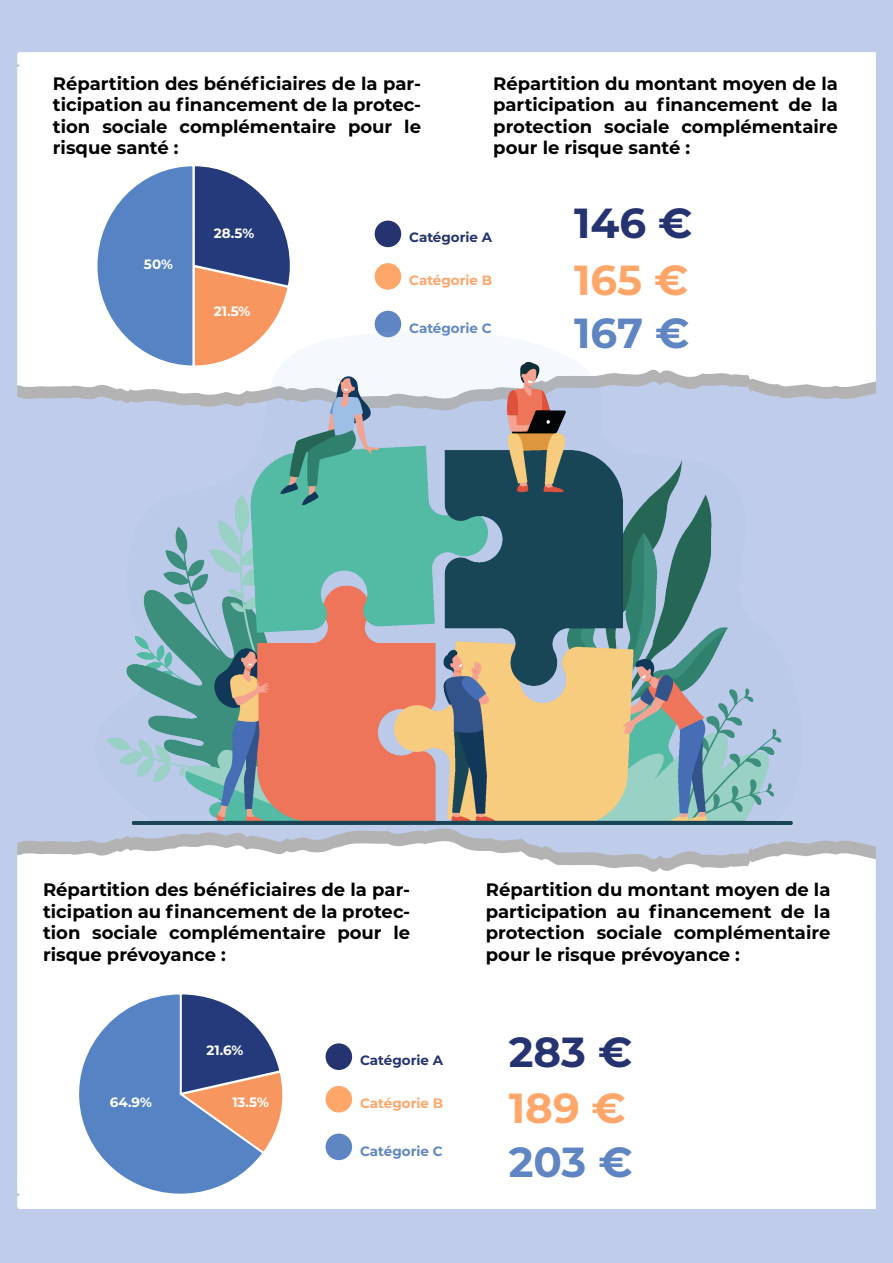
<style>
.page{position:relative;width:893px;height:1263px;background:#bfccea}
.page>*{position:absolute;margin:0;border:0;box-sizing:border-box;transform-origin:0 0}
.t1{font:700 42px "Montserrat";color:#253371}
.t2{font:700 42px "Montserrat";color:#ffa66a}
.t3{font:700 42px "Montserrat";letter-spacing:-.005em;color:#5f85c3}
.t4{font:700 18px/21.6px "Montserrat";color:#000001;text-align:justify}
.t5{font:700 13.5px "Montserrat";color:#fff}
.t6{font:700 13.5px "Montserrat";color:#253371}
.t7{font:700 13.5px "Montserrat";color:#ffa66a}
.t8{font:700 13.5px "Montserrat";color:#5f85c3}
</style>
<div class="page">
<div style="left:17px;top:52px;width:859px;height:347px;background:#fff"></div>
<div style="left:17px;top:840px;width:859px;height:369px;background:#fff"></div>
<svg style="left:65px;top:992px;width:222px;height:216px;background:#97a5c5"></svg>
<div style="left:326px;top:1043px;width:26px;height:27px;background:#253371;border-radius:50%"></div>
<div style="left:326px;top:1133px;width:26px;height:27px;background:#5f85c3;border-radius:50%"></div>
<div style="left:326px;top:1086px;width:26px;height:26px;background:#ffa66a;border-radius:50%"></div>
<img style="left:75px;top:140px;width:741px;height:740px">
<p class="t4" style="left:53px;top:71px;width:370px">Répartition des bénéficiaires de la par&shy;ticipation au financement de la protec&shy;tion sociale complémentaire pour le risque santé :</p>
<p class="t4" style="left:493px;top:71px;width:346px">Répartition du montant moyen de la participation au financement de la protection sociale complémentaire pour le risque santé :</p>
<p class="t5" style="left:144px;top:255px;width:31px">50%</p>
<p class="t5" style="left:214px;top:224px;width:42px">28.5%</p>
<p class="t5" style="left:214px;top:301px;width:38px">21.5%</p>
<p class="t6" style="left:409px;top:228px;width:85px">Catégorie A</p>
<p class="t7" style="left:409px;top:270px;width:85px">Catégorie B</p>
<p class="t8" style="left:409px;top:318px;width:84px">Catégorie C</p>
<p class="t1" style="left:574px;top:193px;width:120px">146 €</p>
<p class="t2" style="left:574px;top:249px;width:116px">165 €</p>
<p class="t3" style="left:574px;top:303px;width:117px">167 €</p>
<p class="t4" style="left:43px;top:878px;width:369px">Répartition des bénéficiaires de la par&shy;ticipation au financement de la protec&shy;tion sociale complémentaire pour le risque prévoyance :</p>
<p class="t4" style="left:486px;top:878px;width:346px">Répartition du montant moyen de la participation au financement de la protection sociale complémentaire pour le risque prévoyance :</p>
<p class="t5" style="left:206px;top:1041px;width:38px">21.6%</p>
<p class="t5" style="left:110px;top:1092px;width:44px">64.9%</p>
<p class="t5" style="left:232px;top:1092px;width:38px">13.5%</p>
<p class="t6" style="left:360px;top:1051px;width:85px">Catégorie A</p>
<p class="t7" style="left:360px;top:1093px;width:85px">Catégorie B</p>
<p class="t8" style="left:360px;top:1141px;width:84px">Catégorie C</p>
<p class="t1" style="left:509px;top:1022px;width:125px">283 €</p>
<p class="t2" style="left:509px;top:1078px;width:119px">189 €</p>
<p class="t3" style="left:509px;top:1131px;width:125px">203 €</p>
</div>
